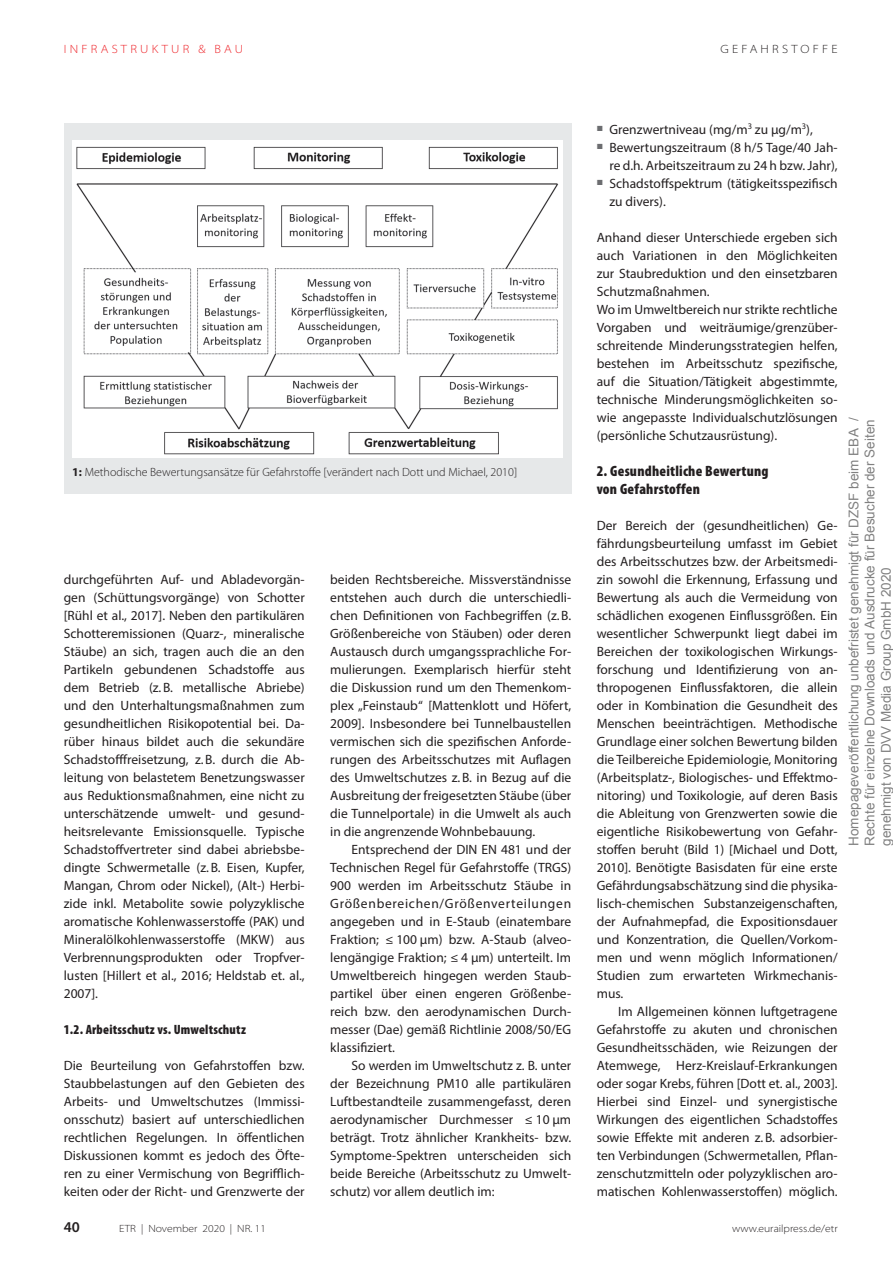
<style>
.page{position:relative;width:893px;height:1263px;background:#fff}
.page>*{position:absolute;margin:0;border:0;box-sizing:border-box;transform-origin:0 0}
.t1{font:900 condensed 15px/18px "Myriad Pro";letter-spacing:.015em;color:#231f20}
.t2{font:600 15px "Myriad Pro";color:#231f20}
.t3{font:13.5px/18px "Myriad Pro";color:#231f20;text-align:justify}
.t4{font:13.5px/16.2px "Arial";color:rgb(0 0 0/.5)}
.t5{font:900 condensed 13.5px "Myriad Pro";letter-spacing:.015em;color:#231f20}
.t6{font:300 12px "Myriad Pro";color:#231f20}
.t7{font:300 semi-expanded 12px "Myriad Pro";letter-spacing:.27em;color:#ee1d23}
.t8{font:300 semi-expanded 12px "Myriad Pro";letter-spacing:.27em;color:#231f20}
.t9{font:300 semi-expanded 10.5px "Myriad Pro";color:#231f20}
.s1{font-weight:700}
</style>
<div class="page">
<div style="left:64px;top:124px;width:507px;height:370px;background:#e6e8e9"></div>
<img style="left:72px;top:141px;width:491px;height:317px">
<p class="t7" style="left:64px;top:42px;width:181px">INFRASTRUKTUR &amp; BAU</p>
<p class="t8" style="left:720px;top:42px;width:119px">GEFAHRSTOFFE</p>
<p class="t6" style="left:72px;top:464px;width:446px"><span class="s1">1:</span> Methodische Bewertungsansätze für Gefahrstoffe [verändert nach Dott und Michael, 2010]</p>
<p class="t3" style="left:64px;top:570px;width:242px">durchgeführten Auf- und Abladevorgän&shy;gen (Schüttungsvorgänge) von Schotter [Rühl et al., 2017]. Neben den partikulären Schotteremissionen (Quarz-, mineralische Stäube) an sich, tragen auch die an den Partikeln gebundenen Schadstoffe aus dem Betrieb (z.B. metallische Abriebe) und den Unterhaltungsmaßnahmen zum gesundheitlichen Risikopotential bei. Da&shy;rüber hinaus bildet auch die sekundäre Schadstofffreisetzung, z.B. durch die Ab&shy;leitung von belastetem Benetzungswasser aus Reduktionsmaßnahmen, eine nicht zu unterschätzende umwelt- und gesund&shy;heitsrelevante Emissionsquelle. Typische Schadstoffvertreter sind dabei abriebsbe&shy;dingte Schwermetalle (z.B. Eisen, Kupfer, Mangan, Chrom oder Nickel), (Alt-) Herbi&shy;zide inkl. Metabolite sowie polyzyklische aromatische Kohlenwasserstoffe (PAK) und Mineralölkohlenwasserstoffe (MKW) aus Verbrennungsprodukten oder Tropfver&shy;lusten [Hillert et al., 2016; Heldstab et. al., 2007].</p>
<p class="t5" style="left:64px;top:1022px;width:184px">1.2. Arbeitsschutz vs. Umweltschutz</p>
<p class="t3" style="left:64px;top:1056px;width:242px">Die Beurteilung von Gefahrstoffen bzw.<br>Staubbelastungen auf den Gebieten des Arbeits- und Umweltschutzes (Immissi&shy;onsschutz) basiert auf unterschiedlichen rechtlichen Regelungen. In öffentlichen Diskussionen kommt es jedoch des Öfte&shy;ren zu einer Vermischung von Begrifflich&shy;keiten oder der Richt- und Grenzwerte der</p>
<p class="t3" style="left:330px;top:570px;width:242px">beiden Rechtsbereiche. Missverständnisse entstehen auch durch die unterschiedli&shy;chen Definitionen von Fachbegriffen (z.B.<br>Größenbereiche von Stäuben) oder deren Austausch durch umgangssprachliche For&shy;mulierungen. Exemplarisch hierfür steht die Diskussion rund um den Themenkom&shy;plex „Feinstaub“ [Mattenklott und Höfert, 2009]. Insbesondere bei Tunnelbaustellen vermischen sich die spezifischen Anforde&shy;rungen des Arbeitsschutzes mit Auflagen des Umweltschutzes z.B. in Bezug auf die Ausbreitung der freigesetzten Stäube (über die Tunnelportale) in die Umwelt als auch in die angrenzende Wohnbebauung.</p>
<p class="t3" style="left:330px;top:840px;width:242px;text-indent:21px">Entsprechend der DIN EN 481 und der Technischen Regel für Gefahrstoffe (TRGS)<br>900 werden im Arbeitsschutz Stäube in Größenbereichen/Größenverteilungen angegeben und in E-Staub (einatembare Fraktion; ≤ 100 µm) bzw. A-Staub (alveo&shy;lengängige Fraktion; ≤ 4 µm) unterteilt. Im Umweltbereich hingegen werden Staub&shy;partikel über einen engeren Größenbe&shy;reich bzw. den aerodynamischen Durch&shy;messer (Dae) gemäß Richtlinie 2008/50/EG klassifiziert.</p>
<p class="t3" style="left:330px;top:1056px;width:242px;text-indent:21px">So werden im Umweltschutz z. B. unter der Bezeichnung PM10 alle partikulären Luftbestandteile zusammengefasst, deren aerodynamischer Durchmesser ≤ 10 µm beträgt. Trotz ähnlicher Krankheits- bzw.<br>Symptome-Spektren unterscheiden sich beide Bereiche (Arbeitsschutz zu Umwelt&shy;schutz) vor allem deutlich im:</p>
<p class="t3" style="left:597px;top:120px;width:218px"><sup>◼</sup> Grenzwertniveau (mg/m<sup>3</sup> zu µg/m<sup>3</sup>),</p>
<p class="t3" style="left:597px;top:138px;width:242px"><sup>◼</sup> Bewertungszeitraum (8 h/5 Tage/40 Jah-</p>
<p class="t3" style="left:609px;top:156px;width:230px">re d.h. Arbeitszeitraum zu 24 h bzw. Jahr),</p>
<p class="t3" style="left:597px;top:174px;width:242px"><sup>◼</sup> Schadstoffspektrum (tätigkeitsspezifisch</p>
<p class="t3" style="left:609px;top:192px;width:58px">zu divers).</p>
<p class="t3" style="left:597px;top:228px;width:242px;text-align:left">Anhand dieser Unterschiede ergeben sich auch Variationen in den Möglichkeiten zur Staubreduktion und den einsetzbaren Schutzmaßnahmen.<br>Wo im Umweltbereich nur strikte rechtliche Vorgaben und weiträumige/grenzüber&shy;schreitende Minderungsstrategien helfen, bestehen im Arbeitsschutz spezifische, auf die Situation/Tätigkeit abgestimmte, technische Minderungsmöglichkeiten so&shy;wie angepasste Individualschutzlösungen (persönliche Schutzausrüstung).</p>
<p class="t1" style="left:597px;top:462px;width:173px">2. Gesundheitliche Bewertung von Gefahrstoffen</p>
<p class="t3" style="left:597px;top:516px;width:242px">Der Bereich der (gesundheitlichen) Ge&shy;fährdungsbeurteilung umfasst im Gebiet des Arbeitsschutzes bzw. der Arbeitsmedi&shy;zin sowohl die Erkennung, Erfassung und Bewertung als auch die Vermeidung von schädlichen exogenen Einflussgrößen. Ein wesentlicher Schwerpunkt liegt dabei im Bereichen der toxikologischen Wirkungs&shy;forschung und Identifizierung von an&shy;thropogenen Einflussfaktoren, die allein oder in Kombination die Gesundheit des Menschen beeinträchtigen. Methodische Grundlage einer solchen Bewertung bilden die Teilbereiche Epidemiologie, Monitoring (Arbeitsplatz-, Biologisches- und Effektmo&shy;nitoring) und Toxikologie, auf deren Basis die Ableitung von Grenzwerten sowie die eigentliche Risikobewertung von Gefahr&shy;stoffen beruht (Bild 1) [Michael und Dott, 2010]. Benötigte Basisdaten für eine erste Gefährdungsabschätzung sind die physika&shy;lisch-chemischen Substanzeigenschaften, der Aufnahmepfad, die Expositionsdauer und Konzentration, die Quellen/Vorkom&shy;men und wenn möglich Informationen/ Studien zum erwarteten Wirkmechanis&shy;mus.</p>
<p class="t3" style="left:597px;top:1002px;width:242px;text-indent:21px">Im Allgemeinen können luftgetragene Gefahrstoffe zu akuten und chronischen Gesundheitsschäden, wie Reizungen der Atemwege, Herz-Kreislauf-Erkrankungen oder sogar Krebs, führen [Dott et. al., 2003].<br>Hierbei sind Einzel- und synergistische Wirkungen des eigentlichen Schadstoffes sowie Effekte mit anderen z.B. adsorbier&shy;ten Verbindungen (Schwermetallen, Pflan&shy;zenschutzmitteln oder polyzyklischen aro&shy;matischen Kohlenwasserstoffen) möglich.</p>
<p class="t2" style="left:64px;top:1217px;width:18px">40</p>
<p class="t9" style="left:119px;top:1222px;width:148px">ETR | November 2020 | NR. 11</p>
<p class="t9" style="left:732px;top:1222px;width:107px">www.eurailpress.de/etr</p>
<p class="t4" style="left:845px;top:846px;width:430px;rotate:-90deg">Homepageveröffentlichung unbefristet genehmigt für DZSF beim EBA /<br>Rechte für einzelne Downloads und Ausdrucke für Besucher der Seiten genehmigt von DVV Media Group GmbH 2020</p>
</div>
